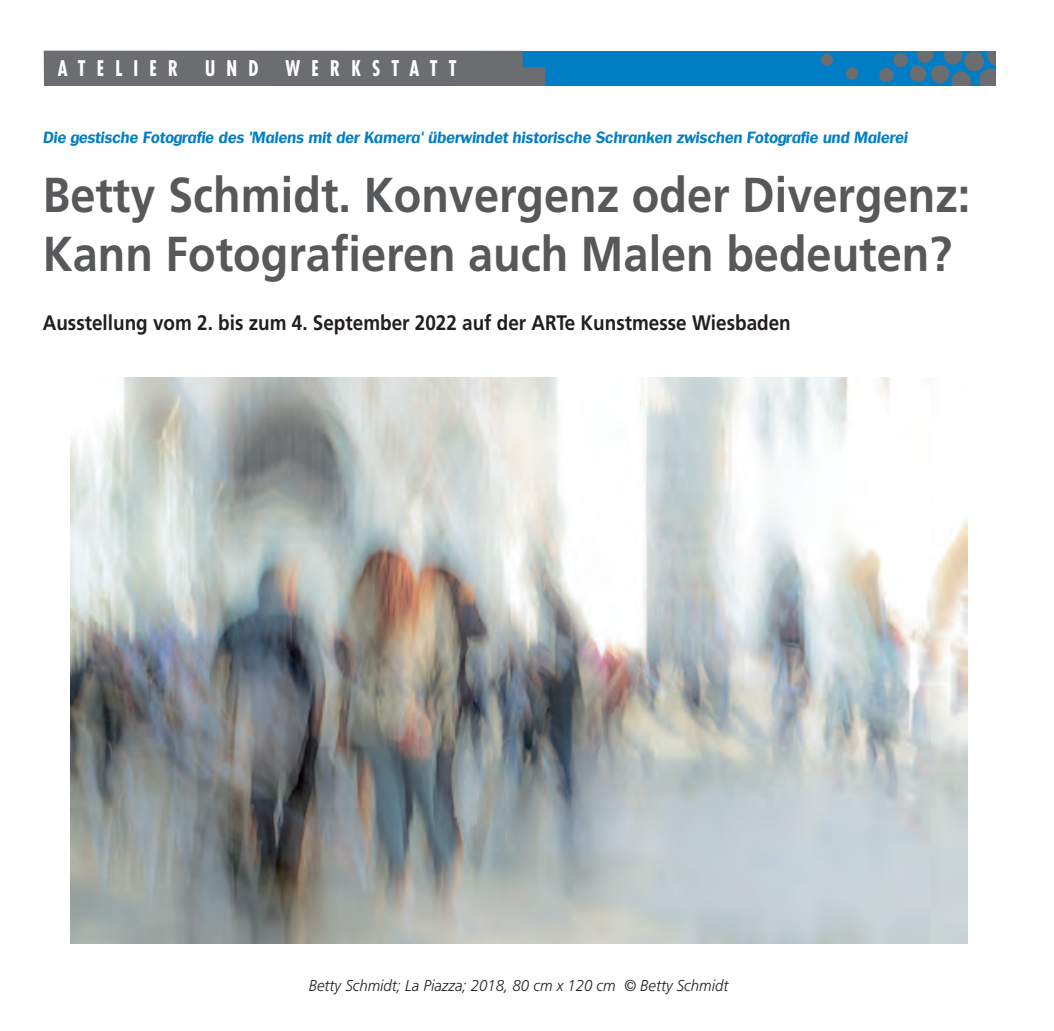
<style>
.page{position:relative;width:1054px;height:1031px;background:#fff}
.page>*{position:absolute;margin:0;border:0;box-sizing:border-box;transform-origin:0 0}
.t1{font:700 49px/58.8px "Frutiger";color:#57585a;scale:.92 1}
.t2{font:700 21px "Frutiger";color:#231f20;scale:.9 1}
.t3{font:700 condensed 21px "Futura";letter-spacing:.6em;color:#fff;scale:.89 1}
.t4{font:italic 700 15.75px "Futon";color:#007ec5}
.t5{font:italic 300 15.75px "Frutiger";color:#231f20;scale:.95 1}
</style>
<div class="page">
<div style="left:44px;top:51px;width:951px;height:35px;background:#007ec5"></div>
<div style="left:964px;top:52px;width:19px;height:19px;background:#6c6d70;border-radius:50%"></div>
<div style="left:964px;top:51px;width:19px;height:20px;border:1px solid #6c6d70;border-radius:50%"></div>
<svg style="left:951px;top:72px;width:19px;height:14px"></svg>
<svg style="left:979px;top:51px;width:16px;height:35px"></svg>
<svg style="left:944px;top:51px;width:17px;height:13px"></svg>
<div style="left:931px;top:65px;width:17px;height:18px;background:#6c6d70;border-radius:50%"></div>
<div style="left:930px;top:65px;width:18px;height:18px;border:1px solid #6c6d70;border-radius:50%"></div>
<svg style="left:916px;top:51px;width:16px;height:12px"></svg>
<div style="left:910px;top:66px;width:15px;height:15px;background:#6c6d70;border-radius:50%"></div>
<div style="left:909px;top:66px;width:16px;height:16px;border:1px solid #6c6d70;border-radius:50%"></div>
<div style="left:893px;top:53px;width:14px;height:14px;background:#6c6d70;border-radius:50%"></div>
<div style="left:893px;top:53px;width:14px;height:14px;border:1px solid #6c6d70;border-radius:50%"></div>
<div style="left:879px;top:68px;width:13px;height:14px;background:#6c6d70;border-radius:50%"></div>
<div style="left:879px;top:68px;width:13px;height:14px;border:1px solid #6c6d70;border-radius:50%"></div>
<div style="left:820px;top:54px;width:12px;height:12px;background:#6c6d70;border-radius:50%"></div>
<div style="left:820px;top:54px;width:12px;height:12px;border:1px solid #6c6d70;border-radius:50%"></div>
<div style="left:846px;top:68px;width:11px;height:11px;background:#6c6d70;border-radius:50%"></div>
<div style="left:846px;top:67px;width:11px;height:12px;border:1px solid #6c6d70;border-radius:50%"></div>
<div style="left:44px;top:51px;width:501px;height:35px;background:#6c6d70"></div>
<img style="left:70px;top:377px;width:897px;height:566px">
<h2 class="t3" style="left:58px;top:55px;width:137px">ATELIER</h2>
<h2 class="t3" style="left:205px;top:55px;width:61px">UND</h2>
<h2 class="t3" style="left:285px;top:55px;width:193px">WERKSTATT</h2>
<p class="t4" style="left:43px;top:129px;width:866px">Die gestische Fotografie des 'Malens mit der Kamera' überwindet historische Schranken zwischen Fotografie und Malerei</p>
<h1 class="t1" style="left:43px;top:165px;width:1009px">Betty Schmidt. Konvergenz oder Divergenz:<br>Kann Fotografieren auch Malen bedeuten?</h1>
<h2 class="t2" style="left:43px;top:310px;width:832px">Ausstellung vom 2. bis zum 4. September 2022 auf der ARTe Kunstmesse Wiesbaden</h2>
<p class="t5" style="left:308px;top:976px;width:443px">Betty Schmidt; La Piazza; 2018, 80 cm x 120 cm © Betty Schmidt</p>
</div>
